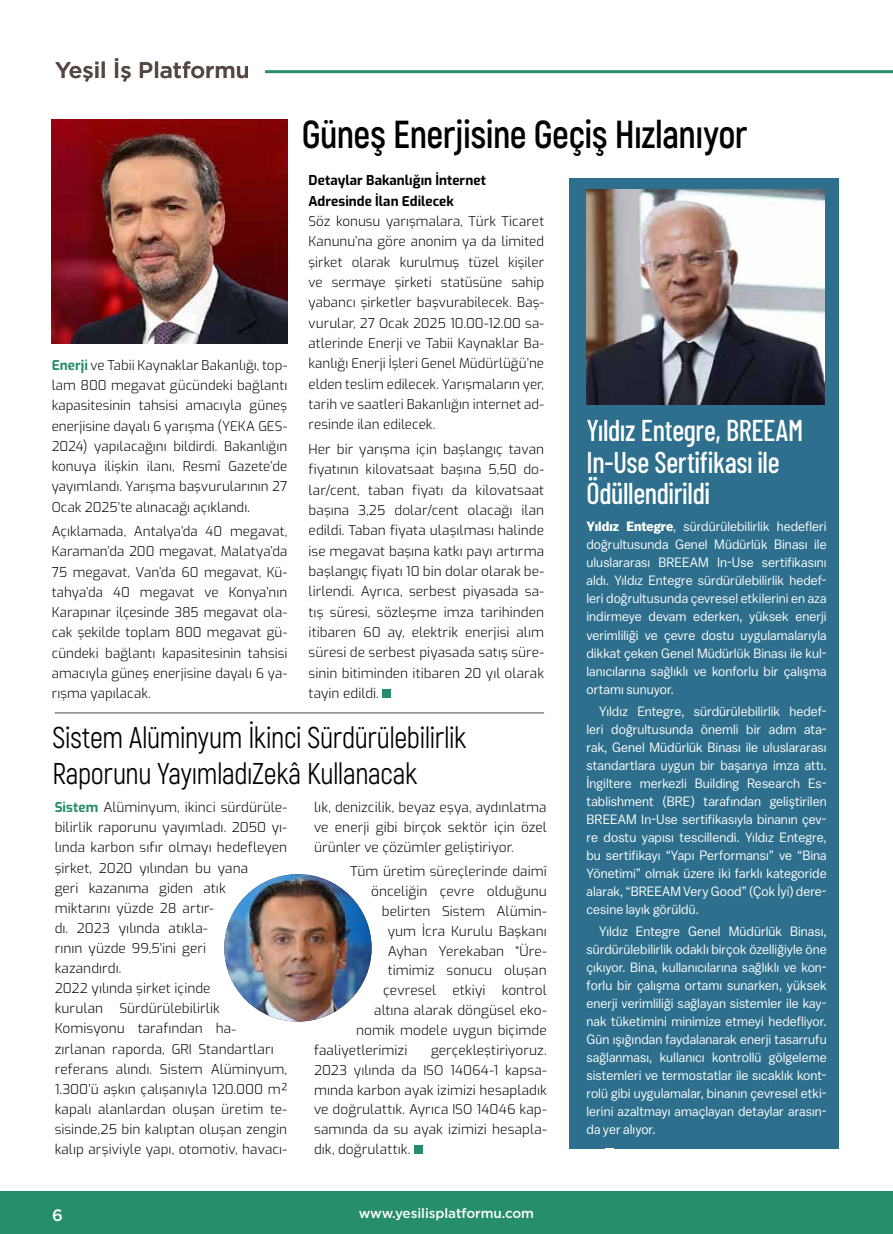
<style>
.page{position:relative;width:893px;height:1234px;background:#fff}
.page>*{position:absolute;margin:0;border:0;box-sizing:border-box;transform-origin:0 0}
.t1{font:700 39px "Akrobat";letter-spacing:-.015em;color:#000;scale:.95 1}
.t2{font:30px/36px "Akrobat";letter-spacing:-.015em;color:#000;scale:.95 1}
.t3{font:500 30px/31.5px "Barlow Condensed";letter-spacing:-.01em;color:#fff;scale:.95 1}
.t4{font:500 22.5px "Gotham";color:#544740}
.t5{font:500 16.5px "Gotham";color:#fff}
.t6{font:300 13.5px/20.2px "Exo";letter-spacing:.005em;color:#000;text-align:justify}
.t7{font:13.5px/18px "Balto";letter-spacing:.005em;color:#fff;text-align:justify;scale:.95 1}
.t8{font:700 13.5px/20.2px "Exo";letter-spacing:.005em;color:#000}
.t9{font:500 13.5px "Gotham";letter-spacing:-.005em;color:#fff}
.s1{font-weight:700;color:#268e68}
.s2{font-weight:700}
</style>
<div class="page">
<hr style="left:265px;top:70px;width:628px;height:3px;background:#268e68">
<div style="left:0;top:1191px;width:893px;height:42px;background:#268e68"></div>
<div style="left:382px;top:689px;width:9px;height:9px;background:#268e68"></div>
<div style="left:414px;top:1145px;width:8px;height:8px;background:#268e68"></div>
<hr style="left:55px;top:712px;width:489px;height:1px;background:#4d4d4f">
<img style="left:52px;top:119px;width:235px;height:224px">
<div style="left:570px;top:178px;width:269px;height:970px;background:#2d6f8c"></div>
<img style="left:587px;top:190px;width:237px;height:215px">
<div style="left:605px;top:1147px;width:8px;height:9px;background:#fff"></div>
<img style="left:224px;top:874px;width:148px;height:147px;border-radius:74px">
<h3 class="t4" style="left:55px;top:55px;width:196px">Yeşil İş Platformu</h3>
<h1 class="t1" style="left:302px;top:110px;width:471px">Güneş Enerjisine Geçiş Hızlanıyor</h1>
<p class="t6" style="left:52px;top:354px;width:237px"><span class="s1">Enerji</span> ve Tabii Kaynaklar Bakanlığı, top&shy;lam 800 megavat gücündeki bağlantı kapasitesinin tahsisi amacıyla güneş enerjisine dayalı 6 yarışma (YEKA GES-2024) yapılacağını bildirdi. Bakanlığın konuya ilişkin ilanı, Resmî Gazete’de yayımlandı. Yarışma başvurularının 27<br>Ocak 2025’te alınacağı açıklandı.</p>
<p class="t6" style="left:52px;top:520px;width:237px">Açıklamada, Antalya’da 40 megavat, Karaman’da 200 megavat, Malatya’da 75 megavat, Van’da 60 megavat, Kü&shy;tahya’da 40 megavat ve Konya’nın Karapınar ilçesinde 385 megavat ola&shy;cak şekilde toplam 800 megavat gü&shy;cündeki bağlantı kapasitesinin tahsisi amacıyla güneş enerjisine dayalı 6 ya&shy;rışma yapılacak.</p>
<p class="t8" style="left:309px;top:170px;width:179px">Detaylar Bakanlığın İnternet<br>Adresinde İlan Edilecek</p>
<p class="t6" style="left:309px;top:210px;width:237px">Söz konusu yarışmalara, Türk Ticaret Kanunu’na göre anonim ya da limited şirket olarak kurulmuş tüzel kişiler ve sermaye şirketi statüsüne sahip yabancı şirketler başvurabilecek. Baş&shy;vurular, 27 Ocak 2025 10.00-12.00 sa&shy;atlerinde Enerji ve Tabii Kaynaklar Ba&shy;kanlığı Enerji İşleri Genel Müdürlüğü’ne elden teslim edilecek. Yarışmaların yer, tarih ve saatleri Bakanlığın internet ad&shy;resinde ilan edilecek.</p>
<p class="t6" style="left:309px;top:438px;width:237px">Her bir yarışma için başlangıç tavan fiyatının kilovatsaat başına 5,50 do&shy;lar/cent, taban fiyatı da kilovatsaat başına 3,25 dolar/cent olacağı ilan edildi. Taban fiyata ulaşılması halinde ise megavat başına katkı payı artırma başlangıç fiyatı 10 bin dolar olarak be&shy;lirlendi. Ayrıca, serbest piyasada sa&shy;tış süresi, sözleşme imza tarihinden itibaren 60 ay, elektrik enerjisi alım süresi de serbest piyasada satış süre&shy;sinin bitiminden itibaren 20 yıl olarak tayin edildi.</p>
<h2 class="t2" style="left:53px;top:719px;width:437px">Sistem Alüminyum İkinci Sürdürülebilirlik<br>Raporunu YayımladıZekâ Kullanacak</h2>
<p class="t6" style="left:55px;top:796px;width:234px;text-align:left"><span class="s1">Sistem</span> Alüminyum, ikinci sürdürüle&shy;bilirlik raporunu yayımladı. 2050 yı&shy;lında karbon sıfır olmayı hedefleyen şirket, 2020 yılından bu yana<br>geri kazanıma giden atık<br>miktarını yüzde 28 artır-<br>dı. 2023 yılında atıkla-<br>rının yüzde 99,5’ini geri<br>kazandırdı.<br>2022 yılında şirket içinde<br>kurulan Sürdürülebilirlik<br>Komisyonu tarafından ha&shy;zırlanan raporda, GRI Standartları referans alındı. Sistem Alüminyum,<br>1.300’ü aşkın çalışanıyla 120.000 m² kapalı alanlardan oluşan üretim te&shy;sisinde,25 bin kalıptan oluşan zengin kalıp arşiviyle yapı, otomotiv, havacı-</p>
<p class="t6" style="left:314px;top:796px;width:234px;line-height:19.8px">lık, denizcilik, beyaz eşya, aydınlatma ve enerji gibi birçok sektör için özel ürünler ve çözümler geliştiriyor.</p>
<p class="t6" style="left:350px;top:860px;width:198px">Tüm üretim süreçlerinde daimî</p>
<p class="t6" style="left:371px;top:880px;width:177px">önceliğin çevre olduğunu</p>
<p class="t6" style="left:382px;top:899px;width:167px">belirten Sistem Alümin-</p>
<p class="t6" style="left:388px;top:919px;width:161px">yum İcra Kurulu Başkanı</p>
<p class="t6" style="left:388px;top:939px;width:161px">Ayhan Yerekaban “Üre-</p>
<p class="t6" style="left:388px;top:959px;width:160px">timimiz sonucu oluşan</p>
<p class="t6" style="left:383px;top:979px;width:165px">çevresel etkiyi kontrol</p>
<p class="t6" style="left:374px;top:999px;width:174px">altına alarak döngüsel eko-</p>
<p class="t6" style="left:356px;top:1019px;width:192px">nomik modele uygun biçimde</p>
<p class="t6" style="left:314px;top:1038px;width:95px">faaliyetlerimizi</p>
<p class="t6" style="left:314px;top:1039px;width:234px;line-height:19.8px;text-indent:117px">gerçekleştiriyoruz.<br>2023 yılında da ISO 14064-1 kapsa&shy;mında karbon ayak izimizi hesapladık ve doğrulattık. Ayrıca ISO 14046 kap&shy;samında da su ayak izimizi hesapla&shy;dık, doğrulattık.</p>
<p class="t5" style="left:52px;top:1203px;width:12px">6</p>
<p class="t9" style="left:359px;top:1204px;width:177px">www.yesilisplatformu.com</p>
<h2 class="t3" style="left:587px;top:412px;width:230px">Yıldız Entegre, BREEAM<br>In-Use Sertifikası ile<br>Ödüllendirildi</h2>
<p class="t7" style="left:586px;top:517px;width:254px"><span class="s2">Yıldız Entegre</span>, sürdürülebilirlik hedefleri doğrultusunda Genel Müdürlük Binası ile uluslararası BREEAM In-Use sertifikasını aldı. Yıldız Entegre sürdürülebilirlik hedef&shy;leri doğrultusunda çevresel etkilerini en aza indirmeye devam ederken, yüksek enerji verimliliği ve çevre dostu uygulamalarıyla dikkat çeken Genel Müdürlük Binası ile kul&shy;lanıcılarına sağlıklı ve konforlu bir çalışma ortamı sunuyor.</p>
<p class="t7" style="left:586px;top:701px;width:254px;text-indent:13px">Yıldız Entegre, sürdürülebilirlik hedef&shy;leri doğrultusunda önemli bir adım ata&shy;rak, Genel Müdürlük Binası ile uluslararası standartlara uygun bir başarıya imza attı.<br>İngiltere merkezli Building Research Es&shy;tablishment (BRE) tarafından geliştirilen BREEAM In-Use sertifikasıyla binanın çev&shy;re dostu yapısı tescillendi. Yıldız Entegre, bu sertifikayı “Yapı Performansı” ve “Bina Yönetimi” olmak üzere iki farklı kategoride alarak, “BREEAM Very Good” (Çok İyi) dere&shy;cesine layık görüldü.</p>
<p class="t7" style="left:586px;top:921px;width:254px;text-indent:13px">Yıldız Entegre Genel Müdürlük Binası, sürdürülebilirlik odaklı birçok özelliğiyle öne çıkıyor. Bina, kullanıcılarına sağlıklı ve kon&shy;forlu bir çalışma ortamı sunarken, yüksek enerji verimliliği sağlayan sistemler ile kay&shy;nak tüketimini minimize etmeyi hedefliyor.<br>Gün ışığından faydalanarak enerji tasarrufu sağlanması, kullanıcı kontrollü gölgeleme sistemleri ve termostatlar ile sıcaklık kont&shy;rolü gibi uygulamalar, binanın çevresel etki&shy;lerini azaltmayı amaçlayan detaylar arasın&shy;da yer alıyor.</p>
</div>
